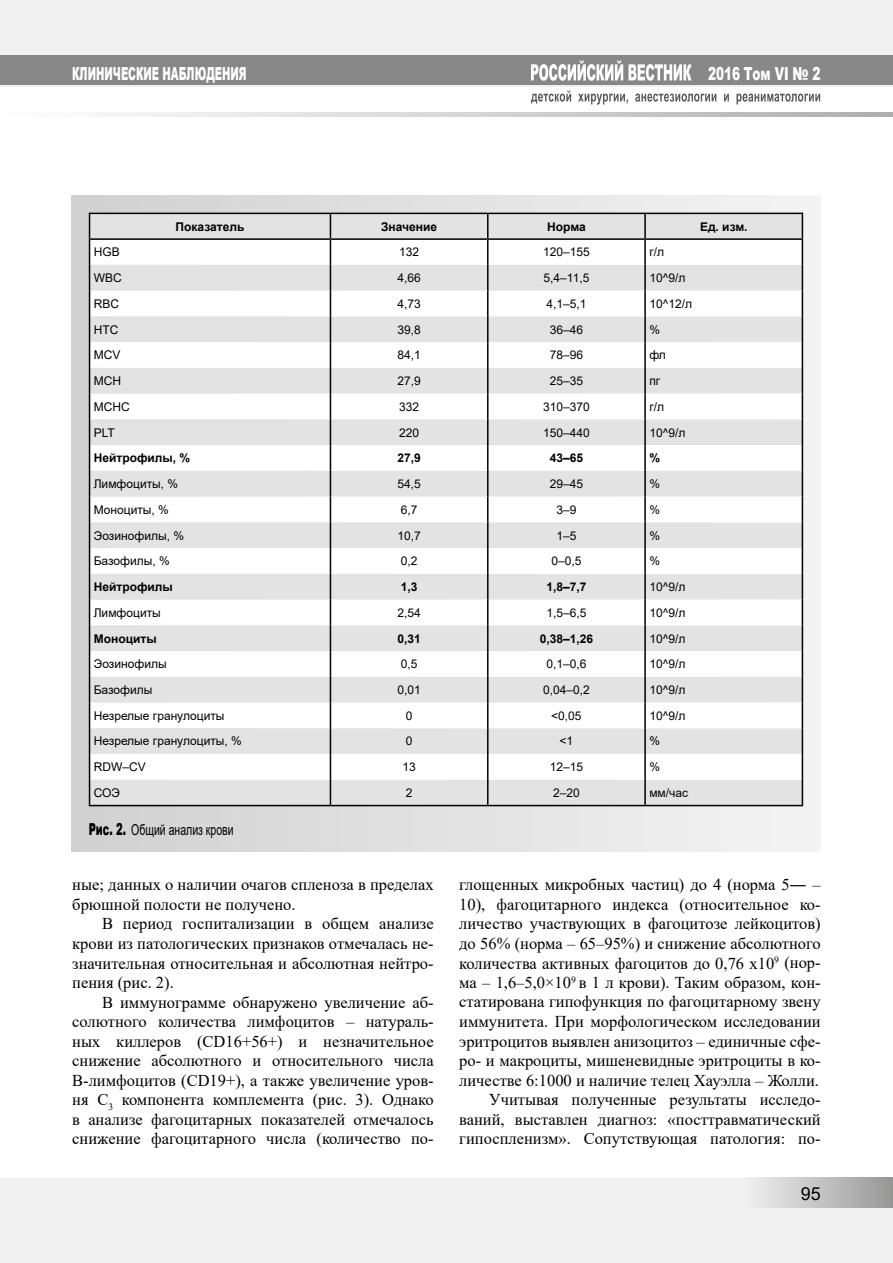
<style>
.page{position:relative;width:893px;height:1263px;background:#fff}
.page>*{position:absolute;margin:0;border:0;box-sizing:border-box;transform-origin:0 0}
.t1{font:900 18px "Arial";color:#fff;scale:.56 1}
.t2{font:900 18px "Arial";color:#fff;scale:.67 1}
.t3{font:18px "Arial";color:#000}
.t4{font:16.5px/19.5px "Times New Roman";color:#000;text-align:justify}
.t5{font:15px "Arial";color:#000;scale:.7 1}
.t6{font:12px "Arial";color:#000}
.t7{font:700 12px "Arial";color:#000}
.s1{font-weight:900;font-size:16.5px}
</style>
<div class="page">
<div style="left:0;top:1178px;width:893px;height:85px;background:#f0f0f0"></div>
<div style="left:744px;top:1178px;width:149px;height:30px;background:linear-gradient(to right,#f1f1f1,#979797)"></div>
<div style="left:0;top:0;width:893px;height:87px;background:#f0f0f0"></div>
<div style="left:0;top:55px;width:893px;height:30px;background:#878787"></div>
<svg style="left:119px;top:113px;width:774px;height:4px;background:#d2d1d1"></svg>
<svg style="left:531px;top:60px;width:160px;height:21px"></svg>
<svg style="left:531px;top:91px;width:289px;height:14px"></svg>
<svg style="left:72px;top:196px;width:748px;height:656px"></svg>
<hr style="left:89px;top:213px;width:241px;height:1px;background:#000">
<hr style="left:330px;top:213px;width:158px;height:1px;background:#000">
<hr style="left:488px;top:213px;width:157px;height:1px;background:#000">
<hr style="left:645px;top:213px;width:158px;height:1px;background:#000">
<hr style="left:89px;top:805px;width:241px;height:1px;background:#000">
<hr style="left:330px;top:805px;width:158px;height:1px;background:#000">
<hr style="left:488px;top:805px;width:157px;height:1px;background:#000">
<hr style="left:645px;top:805px;width:158px;height:1px;background:#000">
<svg style="left:89px;top:214px;width:714px;height:591px"></svg>
<p class="t1" style="left:72px;top:61px;width:313px">КЛИНИЧЕСКИЕ НАБЛЮДЕНИЯ</p>
<p class="t2" style="left:708px;top:61px;width:170px">2016 Том VI № 2</p>
<p class="t7" style="left:176px;top:218px;width:70px">Показатель</p>
<p class="t7" style="left:381px;top:218px;width:58px">Значение</p>
<p class="t7" style="left:547px;top:218px;width:40px">Норма</p>
<p class="t7" style="left:700px;top:218px;width:49px">Ед. изм.</p>
<p class="t6" style="left:94px;top:244px;width:28px">HGB</p>
<p class="t6" style="left:399px;top:244px;width:22px">132</p>
<p class="t6" style="left:543px;top:244px;width:48px">120–155</p>
<p class="t6" style="left:649px;top:244px;width:16px">г/л</p>
<p class="t6" style="left:94px;top:270px;width:29px">WBC</p>
<p class="t6" style="left:397px;top:270px;width:25px">4,66</p>
<p class="t6" style="left:543px;top:270px;width:47px">5,4–11,5</p>
<p class="t6" style="left:649px;top:270px;width:37px">10^9/л</p>
<p class="t6" style="left:94px;top:295px;width:27px">RBC</p>
<p class="t6" style="left:397px;top:295px;width:25px">4,73</p>
<p class="t6" style="left:546px;top:295px;width:42px">4,1–5,1</p>
<p class="t6" style="left:649px;top:295px;width:44px">10^12/л</p>
<p class="t6" style="left:94px;top:321px;width:26px">HTC</p>
<p class="t6" style="left:397px;top:321px;width:25px">39,8</p>
<p class="t6" style="left:550px;top:321px;width:35px">36–46</p>
<p class="t6" style="left:649px;top:321px;width:12px">%</p>
<p class="t6" style="left:94px;top:347px;width:28px">MCV</p>
<p class="t6" style="left:397px;top:347px;width:25px">84,1</p>
<p class="t6" style="left:550px;top:347px;width:35px">78–96</p>
<p class="t6" style="left:649px;top:347px;width:18px">фл</p>
<p class="t6" style="left:94px;top:373px;width:29px">MCH</p>
<p class="t6" style="left:397px;top:373px;width:25px">27,9</p>
<p class="t6" style="left:550px;top:373px;width:35px">25–35</p>
<p class="t6" style="left:649px;top:373px;width:12px">пг</p>
<p class="t6" style="left:94px;top:398px;width:37px">MCHC</p>
<p class="t6" style="left:399px;top:398px;width:22px">332</p>
<p class="t6" style="left:543px;top:398px;width:48px">310–370</p>
<p class="t6" style="left:649px;top:398px;width:16px">г/л</p>
<p class="t6" style="left:94px;top:424px;width:23px">PLT</p>
<p class="t6" style="left:399px;top:424px;width:22px">220</p>
<p class="t6" style="left:543px;top:424px;width:48px">150–440</p>
<p class="t6" style="left:649px;top:424px;width:37px">10^9/л</p>
<p class="t7" style="left:94px;top:450px;width:98px">Нейтрофилы, %</p>
<p class="t7" style="left:397px;top:450px;width:25px">27,9</p>
<p class="t7" style="left:550px;top:450px;width:35px">43–65</p>
<p class="t7" style="left:649px;top:450px;width:12px">%</p>
<p class="t6" style="left:94px;top:476px;width:86px">Лимфоциты, %</p>
<p class="t6" style="left:397px;top:476px;width:25px">54,5</p>
<p class="t6" style="left:550px;top:476px;width:35px">29–45</p>
<p class="t6" style="left:649px;top:476px;width:12px">%</p>
<p class="t6" style="left:94px;top:501px;width:77px">Моноциты, %</p>
<p class="t6" style="left:401px;top:501px;width:18px">6,7</p>
<p class="t6" style="left:556px;top:501px;width:22px">3–9</p>
<p class="t6" style="left:649px;top:501px;width:12px">%</p>
<p class="t6" style="left:94px;top:527px;width:92px">Эозинофилы, %</p>
<p class="t6" style="left:397px;top:527px;width:25px">10,7</p>
<p class="t6" style="left:556px;top:527px;width:22px">1–5</p>
<p class="t6" style="left:649px;top:527px;width:12px">%</p>
<p class="t6" style="left:94px;top:553px;width:78px">Базофилы, %</p>
<p class="t6" style="left:401px;top:553px;width:18px">0,2</p>
<p class="t6" style="left:551px;top:553px;width:32px">0–0,5</p>
<p class="t6" style="left:649px;top:553px;width:12px">%</p>
<p class="t7" style="left:94px;top:578px;width:81px">Нейтрофилы</p>
<p class="t7" style="left:401px;top:578px;width:18px">1,3</p>
<p class="t7" style="left:546px;top:578px;width:42px">1,8–7,7</p>
<p class="t6" style="left:649px;top:578px;width:37px">10^9/л</p>
<p class="t6" style="left:94px;top:604px;width:69px">Лимфоциты</p>
<p class="t6" style="left:397px;top:604px;width:25px">2,54</p>
<p class="t6" style="left:546px;top:604px;width:42px">1,5–6,5</p>
<p class="t6" style="left:649px;top:604px;width:37px">10^9/л</p>
<p class="t7" style="left:94px;top:630px;width:64px">Моноциты</p>
<p class="t7" style="left:397px;top:630px;width:25px">0,31</p>
<p class="t7" style="left:540px;top:630px;width:55px">0,38–1,26</p>
<p class="t6" style="left:649px;top:630px;width:37px">10^9/л</p>
<p class="t6" style="left:94px;top:656px;width:74px">Эозинофилы</p>
<p class="t6" style="left:401px;top:656px;width:18px">0,5</p>
<p class="t6" style="left:546px;top:656px;width:42px">0,1–0,6</p>
<p class="t6" style="left:649px;top:656px;width:37px">10^9/л</p>
<p class="t6" style="left:94px;top:681px;width:60px">Базофилы</p>
<p class="t6" style="left:397px;top:681px;width:25px">0,01</p>
<p class="t6" style="left:543px;top:681px;width:48px">0,04–0,2</p>
<p class="t6" style="left:649px;top:681px;width:37px">10^9/л</p>
<p class="t6" style="left:94px;top:707px;width:132px">Незрелые гранулоциты</p>
<p class="t6" style="left:406px;top:707px;width:8px">0</p>
<p class="t6" style="left:551px;top:707px;width:32px">&lt;0,05</p>
<p class="t6" style="left:649px;top:707px;width:37px">10^9/л</p>
<p class="t6" style="left:94px;top:733px;width:150px">Незрелые гранулоциты, %</p>
<p class="t6" style="left:406px;top:733px;width:8px">0</p>
<p class="t6" style="left:560px;top:733px;width:15px">&lt;1</p>
<p class="t6" style="left:649px;top:733px;width:12px">%</p>
<p class="t6" style="left:94px;top:759px;width:53px">RDW–CV</p>
<p class="t6" style="left:402px;top:759px;width:15px">13</p>
<p class="t6" style="left:550px;top:759px;width:35px">12–15</p>
<p class="t6" style="left:649px;top:759px;width:12px">%</p>
<p class="t6" style="left:94px;top:784px;width:28px">СОЭ</p>
<p class="t6" style="left:406px;top:784px;width:8px">2</p>
<p class="t6" style="left:553px;top:784px;width:28px">2–20</p>
<p class="t6" style="left:649px;top:784px;width:40px">мм/час</p>
<p class="t5" style="left:89px;top:819px;width:208px"><span class="s1">Рис. 2.</span> Общий анализ крови</p>
<p class="t4" style="left:72px;top:875px;width:363px">ные; данных о наличии очагов спленоза в пределах брюшной полости не получено.</p>
<p class="t4" style="left:72px;top:914px;width:363px;text-indent:30px">В период госпитализации в общем анализе крови из патологических признаков отмечалась не&shy;значительная относительная и абсолютная нейтро&shy;пения (рис. 2).</p>
<p class="t4" style="left:72px;top:992px;width:363px;text-indent:30px">В иммунограмме обнаружено увеличение аб&shy;солютного количества лимфоцитов – натураль&shy;ных киллеров (CD16+56+) и незначительное снижение абсолютного и относительного числа В-лимфоцитов (CD19+), а также увеличение уров&shy;ня C<sub>3</sub> компонента комплемента (рис. 3). Однако в анализе фагоцитарных показателей отмечалось снижение фагоцитарного числа (количество по-</p>
<p class="t4" style="left:459px;top:875px;width:363px;text-align:right">глощенных микробных частиц) до 4 (норма 5― – 10), фагоцитарного индекса (относительное ко&shy;личество участвующих в фагоцитозе лейкоцитов) до 56% (норма – 65–95%) и снижение абсолютного количества активных фагоцитов до 0,76 х10<sup>9</sup> (нор&shy;ма – 1,6–5,0×10<sup>9</sup> в 1 л крови). Таким образом, кон&shy;статирована гипофункция по фагоцитарному звену иммунитета. При морфологическом исследовании эритроцитов выявлен анизоцитоз – единичные сфе&shy;ро- и макроциты, мишеневидные эритроциты в ко&shy;личестве 6:1000 и наличие телец Хауэлла – Жолли.<br>Учитывая полученные результаты исследо&shy;ваний, выставлен диагноз: «посттравматический гипоспленизм». Сопутствующая патология: по-</p>
<p class="t3" style="left:801px;top:1181px;width:22px">95</p>
</div>
